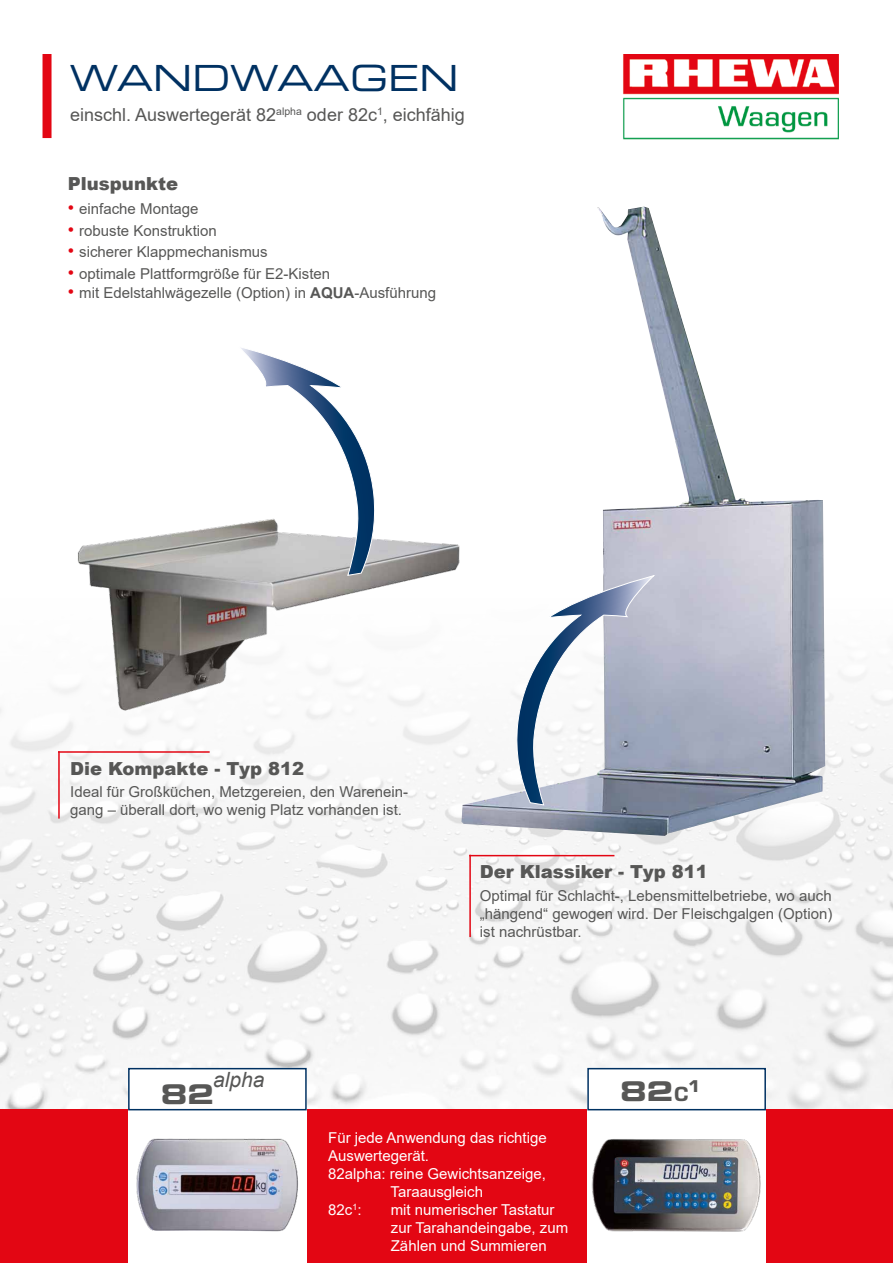
<style>
.page{position:relative;width:893px;height:1263px;background:#fff}
.page>*{position:absolute;margin:0;border:0;box-sizing:border-box;transform-origin:0 0}
.t1{font:36px "Eurostile Extended Two";color:#003162}
.t2{font:27px "Eurostile Bold Extended Two";color:#575756}
.t3{font:italic 21px "Arial";color:#575756}
.t4{font:900 18px "Arial";color:#575756}
.t5{font:18px "Arial";color:#575756}
.t6{font:15px/18px "Arial";color:#575756}
.t7{font:15px/18px "Arial";color:#fff}
.s1{font-size:18px;color:#e30613}
.s2{font-weight:700}
.s3{font-family:"Eurostile";font-weight:600}
</style>
<div class="page">
<img style="left:0;top:671px;width:893px;height:439px">
<div style="left:0;top:1110px;width:893px;height:153px;background:#e30613"></div>
<hr style="left:58px;top:751px;width:152px;height:2px;background:#e30613">
<hr style="left:58px;top:751px;width:2px;height:68px;background:#e30613">
<img style="left:462px;top:207px;width:363px;height:629px">
<img style="left:623px;top:54px;width:216px;height:86px">
<div style="left:43px;top:54px;width:9px;height:84px;background:#e30613"></div>
<div style="left:587px;top:1089px;width:179px;height:174px;background:#fff"></div>
<img style="left:591px;top:1139px;width:170px;height:93px">
<img style="left:61px;top:487px;width:419px;height:247px">
<svg style="left:237px;top:348px;width:140px;height:228px"></svg>
<svg style="left:515px;top:576px;width:139px;height:230px"></svg>
<div style="left:587px;top:1068px;width:179px;height:42px;background:#fff;border:2px solid #003162"></div>
<div style="left:128px;top:1089px;width:178px;height:174px;background:#fff"></div>
<div style="left:128px;top:1068px;width:179px;height:42px;background:#fff;border:2px solid #003162"></div>
<img style="left:136px;top:1138px;width:162px;height:94px">
<hr style="left:469px;top:855px;width:145px;height:1px;background:#e30613">
<hr style="left:469px;top:855px;width:2px;height:82px;background:#e30613">
<h1 class="t1" style="left:70px;top:53px;width:390px">WANDWAAGEN</h1>
<p class="t5" style="left:70px;top:102px;width:396px">einschl. Auswertegerät 82<sup>alpha</sup> oder 82c<sup>1</sup>, eichfähig</p>
<p class="t4" style="left:68px;top:171px;width:112px">Pluspunkte</p>
<p class="t6" style="left:68px;top:200px;width:132px"><span class="s1">•</span> einfache Montage</p>
<p class="t6" style="left:68px;top:221px;width:150px"><span class="s1">•</span> robuste Konstruktion</p>
<p class="t6" style="left:68px;top:243px;width:201px"><span class="s1">•</span> sicherer Klappmechanismus</p>
<p class="t6" style="left:68px;top:264px;width:264px"><span class="s1">•</span> optimale Plattformgröße für E2-Kisten</p>
<p class="t6" style="left:68px;top:284px;width:370px"><span class="s1">•</span> mit Edelstahlwägezelle (Option) in <span class="s2">AQUA</span>-Ausführung</p>
<p class="t4" style="left:70px;top:755px;width:236px">Die Kompakte - Typ 812</p>
<p class="t6" style="left:70px;top:783px;width:339px">Ideal für Großküchen, Metzgereien, den Warenein&shy;gang – überall dort, wo wenig Platz vorhanden ist.</p>
<h3 class="t3" style="left:213px;top:1066px;width:53px">alpha</h3>
<h2 class="t2" style="left:161px;top:1075px;width:55px">82</h2>
<p class="t4" style="left:480px;top:859px;width:230px">Der Klassiker - Typ 811</p>
<p class="t6" style="left:480px;top:886px;width:354px;text-align:justify">Optimal für Schlacht-, Lebensmittelbetriebe, wo auch „hängend“ gewogen wird. Der Fleischgalgen (Option) ist nachrüstbar.</p>
<h2 class="t2" style="left:620px;top:1072px;width:81px">82<span class="s3">c</span><sup>1</sup></h2>
<p class="t7" style="left:328px;top:1129px;width:220px">Für jede Anwendung das richtige</p>
<p class="t7" style="left:328px;top:1147px;width:102px">Auswertegerät.</p>
<p class="t7" style="left:328px;top:1165px;width:219px">82alpha: reine Gewichtsanzeige,</p>
<p class="t7" style="left:390px;top:1183px;width:94px">Taraausgleich</p>
<p class="t7" style="left:328px;top:1201px;width:35px">82c<sup>1</sup>:</p>
<p class="t7" style="left:391px;top:1201px;width:179px">mit numerischer Tastatur zur Tarahandeingabe, zum<br>Zählen und Summieren</p>
</div>
